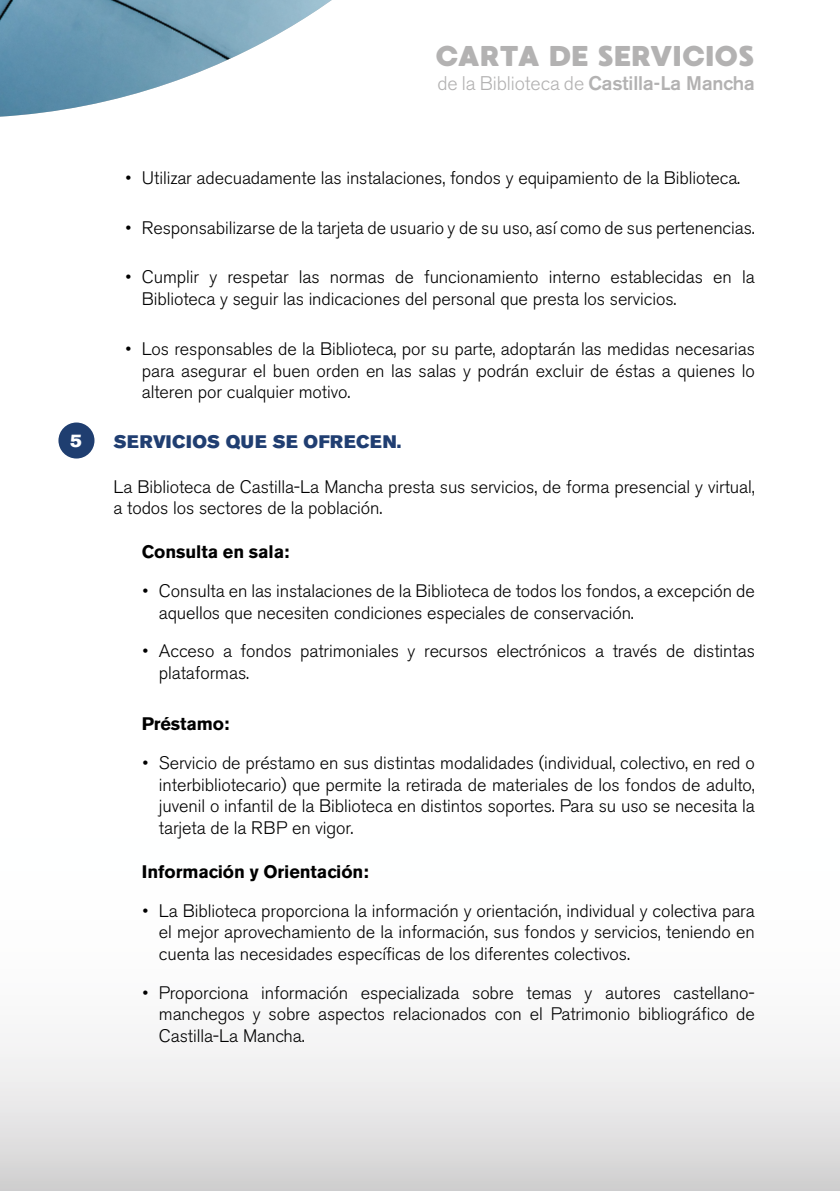
<style>
.page{position:relative;width:840px;height:1191px;background:#fff}
.page>*{position:absolute;margin:0;border:0;box-sizing:border-box;transform-origin:0 0}
.t1{font:28.6px "MADE Waffle Soft";letter-spacing:-.015em;color:#b3b2b2}
.t2{font:500 19.6px "Akzidenz Grotesk BE";letter-spacing:-.005em;color:#b3b2b2}
.t3{font:300 18px/21.6px "Akzidenz Grotesk BE";letter-spacing:-.005em;color:#000}
.t4{font:700 18px "Akzidenz Grotesk BE";letter-spacing:-.005em;color:#000}
.t5{font:18px "Akzidenz Grotesk BE Super";letter-spacing:.03em;color:#203e71}
.t6{font:18px "Akzidenz Grotesk BE Super";color:#fff}
.s1{font-weight:300}
</style>
<div class="page">
<img style="left:0;top:0;width:332px;height:117px">
<div style="left:58px;top:422px;width:36px;height:36px;background:#1f3e70;border-radius:50%"></div>
<p class="t6" style="left:70px;top:430px;width:13px">5</p>
<h1 class="t1" style="left:435px;top:39px;width:321px">CARTA DE SERVICIOS</h1>
<p class="t2" style="left:437px;top:71px;width:319px"><span class="s1">de la Biblioteca de</span> Castilla-La Mancha</p>
<p class="t3" style="left:125px;top:167px;width:616px">• Utilizar adecuadamente las instalaciones, fondos y equipamiento de la Biblioteca.</p>
<p class="t3" style="left:125px;top:217px;width:630px">• Responsabilizarse de la tarjeta de usuario y de su uso, así como de sus pertenencias.</p>
<p class="t3" style="left:142px;top:267px;width:614px;text-indent:-16px">• Cumplir y respetar las normas de funcionamiento interno establecidas en la<br>Biblioteca y seguir las indicaciones del personal que presta los servicios.</p>
<p class="t3" style="left:142px;top:338px;width:614px;text-align:justify;text-indent:-16px">• Los responsables de la Biblioteca, por su parte, adoptarán las medidas necesarias para asegurar el buen orden en las salas y podrán excluir de éstas a quienes lo alteren por cualquier motivo.</p>
<p class="t5" style="left:113px;top:431px;width:289px">SERVICIOS QUE SE OFRECEN.</p>
<p class="t3" style="left:113px;top:476px;width:642px">La Biblioteca de Castilla-La Mancha presta sus servicios, de forma presencial y virtual, a todos los sectores de la población.</p>
<p class="t4" style="left:142px;top:542px;width:149px">Consulta en sala:</p>
<p class="t3" style="left:159px;top:580px;width:597px;text-indent:-16px">• Consulta en las instalaciones de la Biblioteca de todos los fondos, a excepción de aquellos que necesiten condiciones especiales de conservación.</p>
<p class="t3" style="left:159px;top:640px;width:597px;text-indent:-16px">• Acceso a fondos patrimoniales y recursos electrónicos a través de distintas plataformas.</p>
<p class="t4" style="left:142px;top:713px;width:89px">Préstamo:</p>
<p class="t3" style="left:159px;top:752px;width:597px;text-align:justify;text-indent:-16px">• Servicio de préstamo en sus distintas modalidades (individual, colectivo, en red o interbibliotecario) que permite la retirada de materiales de los fondos de adulto, juvenil o infantil de la Biblioteca en distintos soportes. Para su uso se necesita la tarjeta de la RBP en vigor.</p>
<p class="t4" style="left:142px;top:861px;width:228px">Información y Orientación:</p>
<p class="t3" style="left:159px;top:900px;width:597px;text-align:justify;text-indent:-16px">• La Biblioteca proporciona la información y orientación, individual y colectiva para el mejor aprovechamiento de la información, sus fondos y servicios, teniendo en cuenta las necesidades específicas de los diferentes colectivos.</p>
<p class="t3" style="left:159px;top:982px;width:597px;text-align:justify;text-indent:-16px">• Proporciona información especializada sobre temas y autores castellano&shy;manchegos y sobre aspectos relacionados con el Patrimonio bibliográfico de Castilla-La Mancha.</p>
</div>
